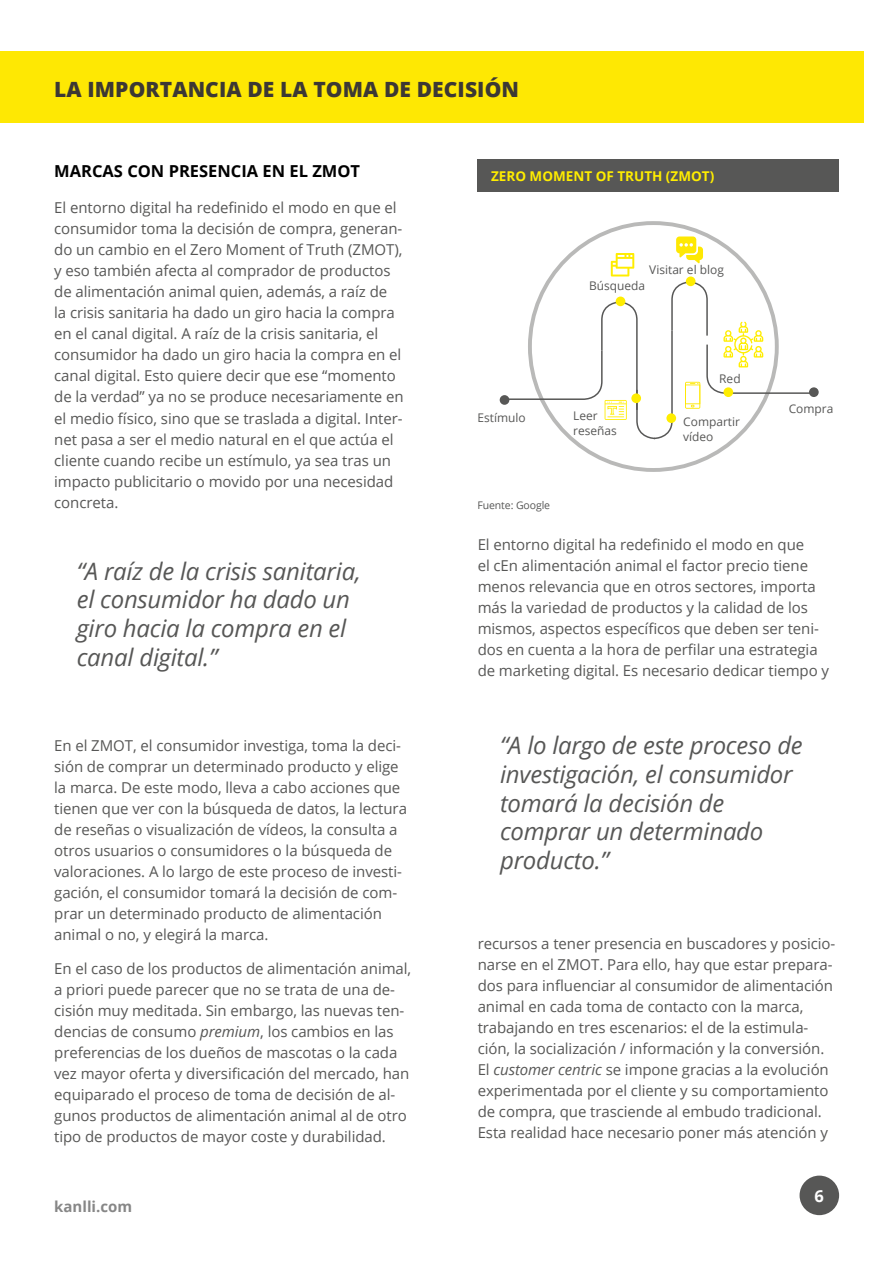
<style>
.page{position:relative;width:893px;height:1263px;background:#fff}
.page>*{position:absolute;margin:0;border:0;box-sizing:border-box;transform-origin:0 0}
.t1{font:italic 24px/28.8px "Open Sans";letter-spacing:-.01em;color:#575756}
.t2{font:800 21px "Open Sans";letter-spacing:.005em;color:#3c3834}
.t3{font:700 16.5px "Open Sans";color:#000}
.t4{font:700 16.5px "Open Sans";color:#fff}
.t5{font:15px/21px "Open Sans";letter-spacing:-.005em;color:#575756}
.t6{font:700 15px "Open Sans";color:#878787}
.t7{font:700 13.5px "Open Sans";color:#ffed00}
.t8{font:12px/14.2px "Open Sans";color:#575756}
.t9{font:10.5px "Open Sans";letter-spacing:-.01em;color:#575756}
.s1{font-style:italic}
</style>
<div class="page">
<div style="left:800px;top:1175px;width:39px;height:40px;background:#575756;border-radius:50%"></div>
<div style="left:0;top:51px;width:863px;height:71px;background:#fee803"></div>
<svg style="left:809px;top:387px;width:10px;height:10px"></svg>
<div style="left:500px;top:395px;width:9px;height:10px;background:#575756;border-radius:50%"></div>
<svg style="left:503px;top:236px;width:312px;height:204px"></svg>
<div style="left:477px;top:159px;width:362px;height:33px;background:#575756"></div>
<h2 class="t2" style="left:54px;top:73px;width:466px">LA IMPORTANCIA DE LA TOMA DE DECISIÓN</h2>
<p class="t3" style="left:54px;top:159px;width:307px">MARCAS CON PRESENCIA EN EL ZMOT</p>
<p class="t5" style="left:54px;top:197px;width:351px">El entorno digital ha redefinido el modo en que el consumidor toma la decisión de compra, generan&shy;do un cambio en el Zero Moment of Truth (ZMOT), y eso también afecta al comprador de productos de alimentación animal quien, además, a raíz de<br>la crisis sanitaria ha dado un giro hacia la compra en el canal digital. A raíz de la crisis sanitaria, el consumidor ha dado un giro hacia la compra en el canal digital. Esto quiere decir que ese “momento de la verdad” ya no se produce necesariamente en el medio físico, sino que se traslada a digital. Inter&shy;net pasa a ser el medio natural en el que actúa el cliente cuando recibe un estímulo, ya sea tras un impacto publicitario o movido por una necesidad concreta.</p>
<h1 class="t1" style="left:77px;top:556px;width:285px">“A raíz de la crisis sanitaria, el consumidor ha dado un giro hacia la compra en el canal digital.”</h1>
<p class="t5" style="left:54px;top:735px;width:354px">En el ZMOT, el consumidor investiga, toma la deci&shy;sión de comprar un determinado producto y elige la marca. De este modo, lleva a cabo acciones que tienen que ver con la búsqueda de datos, la lectura de reseñas o visualización de vídeos, la consulta a otros usuarios o consumidores o la búsqueda de valoraciones. A lo largo de este proceso de investi&shy;gación, el consumidor tomará la decisión de com&shy;prar un determinado producto de alimentación animal o no, y elegirá la marca.</p>
<p class="t5" style="left:54px;top:958px;width:359px">En el caso de los productos de alimentación animal, a priori puede parecer que no se trata de una de&shy;cisión muy meditada. Sin embargo, las nuevas ten&shy;dencias de consumo <span class="s1">premium</span>, los cambios en las preferencias de los dueños de mascotas o la cada vez mayor oferta y diversificación del mercado, han equiparado el proceso de toma de decisión de al&shy;gunos productos de alimentación animal al de otro tipo de productos de mayor coste y durabilidad.</p>
<p class="t6" style="left:54px;top:1196px;width:79px">kanlli.com</p>
<p class="t7" style="left:491px;top:167px;width:225px">ZERO MOMENT OF TRUTH (ZMOT)</p>
<p class="t8" style="left:649px;top:262px;width:76px">Visitar el blog</p>
<p class="t8" style="left:589px;top:279px;width:58px">Búsqueda</p>
<p class="t8" style="left:477px;top:410px;width:50px">Estímulo</p>
<p class="t8" style="left:573px;top:409px;width:45px">Leer reseñas</p>
<p class="t9" style="left:477px;top:498px;width:74px">Fuente: Google</p>
<p class="t8" style="left:719px;top:371px;width:23px">Red</p>
<p class="t8" style="left:683px;top:415px;width:58px">Compartir vídeo</p>
<p class="t8" style="left:789px;top:401px;width:46px">Compra</p>
<p class="t5" style="left:478px;top:533px;width:353px">El entorno digital ha redefinido el modo en que<br>el cEn alimentación animal el factor precio tiene menos relevancia que en otros sectores, importa más la variedad de productos y la calidad de los mismos, aspectos específicos que deben ser teni&shy;dos en cuenta a la hora de perfilar una estrategia de marketing digital. Es necesario dedicar tiempo y</p>
<h1 class="t1" style="left:500px;top:730px;width:304px">“A lo largo de este proceso de investigación, el consumidor tomará la decisión de comprar un determinado producto.”</h1>
<p class="t5" style="left:478px;top:932px;width:359px">recursos a tener presencia en buscadores y posicio&shy;narse en el ZMOT. Para ello, hay que estar prepara&shy;dos para influenciar al consumidor de alimentación animal en cada toma de contacto con la marca, trabajando en tres escenarios: el de la estimula&shy;ción, la socialización / información y la conversión.<br>El <span class="s1">customer centric</span> se impone gracias a la evolución experimentada por el cliente y su comportamiento de compra, que trasciende al embudo tradicional.<br>Esta realidad hace necesario poner más atención y</p>
<p class="t4" style="left:814px;top:1184px;width:11px">6</p>
</div>
